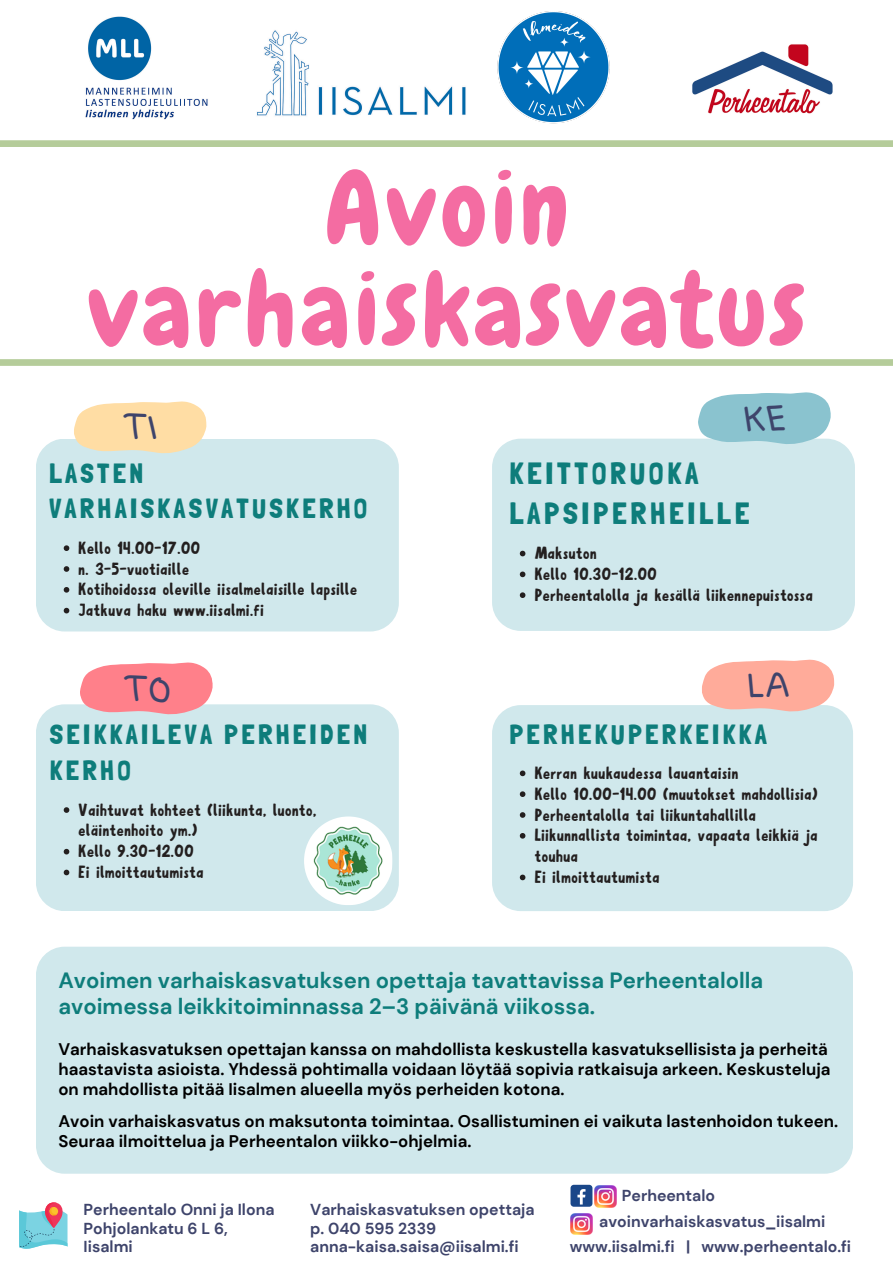
<style>
.page{position:relative;width:893px;height:1263px;background:#fff}
.page>*{position:absolute;margin:0;border:0;box-sizing:border-box;transform-origin:0 0}
.t1{font:102.52px/101.2px "Chewy";letter-spacing:.045em;color:#f46ca2;text-align:center}
.t2{font:37.42px "RTL Hand Made Regular";color:#3e446b}
.t3{font:30.67px/39.3px "Londrina Solid";letter-spacing:.12em;color:#0e7d7b}
.t4{font:27.75px/35.5px "Londrina Solid";letter-spacing:.12em;color:#0e7d7b}
.t5{font:700 22.05px/25.9px "DM Sans";color:#0e7d7b}
.t6{font:17.55px/20.9px "Boldoa Mat";letter-spacing:.045em;color:#231f1f}
.t7{font:700 16.8px/19.6px "DM Sans";color:#000}
.t8{font:700 15.9px/18.5px "DM Sans";color:#3e446b}
</style>
<div class="page">
<img style="left:257px;top:30px;width:209px;height:86px">
<img style="left:692px;top:44px;width:141px;height:70px">
<img style="left:85px;top:16px;width:123px;height:104px">
<img style="left:497px;top:11px;width:113px;height:113px">
<div style="left:36px;top:439px;width:363px;height:192px;background:#d0e8ec;border-radius:29px"></div>
<div style="left:36px;top:704px;width:363px;height:207px;background:#d0e8ec;border-radius:29px"></div>
<div style="left:492px;top:439px;width:363px;height:192px;background:#d0e8ec"></div>
<div style="left:492px;top:705px;width:361px;height:206px;background:#d0e8ec;border-radius:29px"></div>
<svg style="left:74px;top:401px;width:133px;height:53px"></svg>
<svg style="left:697px;top:392px;width:135px;height:57px;background:#9fced7"></svg>
<svg style="left:79px;top:662px;width:135px;height:53px"></svg>
<svg style="left:702px;top:659px;width:134px;height:53px"></svg>
<svg style="left:19px;top:1202px;width:48px;height:47px"></svg>
<img style="left:570px;top:1213px;width:22px;height:22px">
<div style="left:570px;top:1185px;width:22px;height:22px;background:#1a4789;border-radius:3px"></div>
<svg style="left:577px;top:1189px;width:8px;height:15px"></svg>
<img style="left:595px;top:1185px;width:21px;height:22px">
<div style="left:36px;top:947px;width:817px;height:227px;background:#d0e8ec;border-radius:29px"></div>
<img style="left:304px;top:816px;width:89px;height:89px;border-radius:50%">
<svg style="left:64px;top:545px;width:5px;height:6px"></svg>
<svg style="left:64px;top:566px;width:5px;height:6px"></svg>
<svg style="left:64px;top:587px;width:5px;height:6px"></svg>
<svg style="left:64px;top:608px;width:5px;height:5px"></svg>
<svg style="left:64px;top:807px;width:5px;height:6px"></svg>
<svg style="left:64px;top:849px;width:5px;height:5px"></svg>
<svg style="left:64px;top:870px;width:5px;height:5px"></svg>
<svg style="left:520px;top:551px;width:5px;height:5px"></svg>
<svg style="left:520px;top:571px;width:5px;height:6px"></svg>
<svg style="left:520px;top:592px;width:5px;height:6px"></svg>
<svg style="left:520px;top:770px;width:5px;height:6px"></svg>
<svg style="left:520px;top:791px;width:5px;height:6px"></svg>
<svg style="left:520px;top:812px;width:5px;height:6px"></svg>
<svg style="left:520px;top:833px;width:5px;height:6px"></svg>
<svg style="left:520px;top:875px;width:5px;height:5px"></svg>
<h3 class="t1" style="left:88px;top:158px;width:718px">Avoin varhaiskasvatus</h3>
<p class="t2" style="left:122px;top:401px;width:36px">TI</p>
<h4 class="t2" style="left:743px;top:392px;width:45px">KE</h4>
<h1 class="t4" style="left:49px;top:455px;width:320px">LASTEN<br>VARHAISKASVATUSKERHO</h1>
<p class="t6" style="left:79px;top:537px;width:123px">Kello 14.00-17.00</p>
<p class="t6" style="left:79px;top:558px;width:112px">n. 3-5-vuotiaille</p>
<p class="t6" style="left:79px;top:579px;width:280px">Kotihoidossa oleville iisalmelaisille lapsille</p>
<p class="t6" style="left:79px;top:600px;width:187px">Jatkuva haku www.iisalmi.fi</p>
<p class="t3" style="left:509px;top:454px;width:242px">KEITTORUOKA<br>LAPSIPERHEILLE</p>
<p class="t6" style="left:535px;top:543px;width:63px">Maksuton</p>
<h3 class="t6" style="left:535px;top:563px;width:123px">Kello 10.30-12.00</h3>
<p class="t6" style="left:535px;top:584px;width:279px">Perheentalolla ja kesällä liikennepuistossa</p>
<h5 class="t2" style="left:123px;top:664px;width:49px">TO</h5>
<h5 class="t2" style="left:747px;top:660px;width:44px">LA</h5>
<h2 class="t4" style="left:50px;top:717px;width:319px">SEIKKAILEVA PERHEIDEN<br>KERHO</h2>
<h2 class="t6" style="left:79px;top:799px;width:239px">Vaihtuvat kohteet (liikunta, luonto, eläintenhoito ym.)</h2>
<p class="t6" style="left:79px;top:841px;width:116px">Kello 9.30-12.00</p>
<p class="t6" style="left:79px;top:862px;width:126px">Ei ilmoittautumista</p>
<p class="t4" style="left:509px;top:717px;width:259px">PERHEKUPERKEIKKA</p>
<h2 class="t6" style="left:535px;top:762px;width:205px">Kerran kuukaudessa lauantaisin</h2>
<h3 class="t6" style="left:535px;top:783px;width:284px">Kello 10.00-14.00 (muutokset mahdollisia)</h3>
<p class="t6" style="left:535px;top:804px;width:222px">Perheentalolla tai liikuntahallilla</p>
<p class="t6" style="left:535px;top:825px;width:284px">Liikunnallista toimintaa, vapaata leikkiä ja touhua</p>
<p class="t6" style="left:535px;top:866px;width:126px">Ei ilmoittautumista</p>
<p class="t5" style="left:58px;top:968px;width:706px">Avoimen varhaiskasvatuksen opettaja tavattavissa Perheentalolla avoimessa leikkitoiminnassa 2–3 päivänä viikossa.</p>
<h5 class="t7" style="left:58px;top:1040px;width:773px">Varhaiskasvatuksen opettajan kanssa on mahdollista keskustella kasvatuksellisista ja perheitä haastavista asioista. Yhdessä pohtimalla voidaan löytää sopivia ratkaisuja arkeen. Keskusteluja on mahdollista pitää Iisalmen alueella myös perheiden kotona.</h5>
<h5 class="t7" style="left:58px;top:1112px;width:781px">Avoin varhaiskasvatus on maksutonta toimintaa. Osallistuminen ei vaikuta lastenhoidon tukeen.<br>Seuraa ilmoittelua ja Perheentalon viikko-ohjelmia.</h5>
<p class="t8" style="left:84px;top:1200px;width:192px">Perheentalo Onni ja Ilona<br>Pohjolankatu 6 L 6,<br>Iisalmi</p>
<p class="t8" style="left:310px;top:1200px;width:226px">Varhaiskasvatuksen opettaja p. 040 595 2339 anna-kaisa.saisa@iisalmi.fi</p>
<p class="t8" style="left:622px;top:1186px;width:95px">Perheentalo</p>
<p class="t8" style="left:570px;top:1238px;width:283px">www.iisalmi.fi | www.perheentalo.fi</p>
<p class="t8" style="left:599px;top:1213px;width:228px">avoinvarhaiskasvatus_iisalmi</p>
</div>
